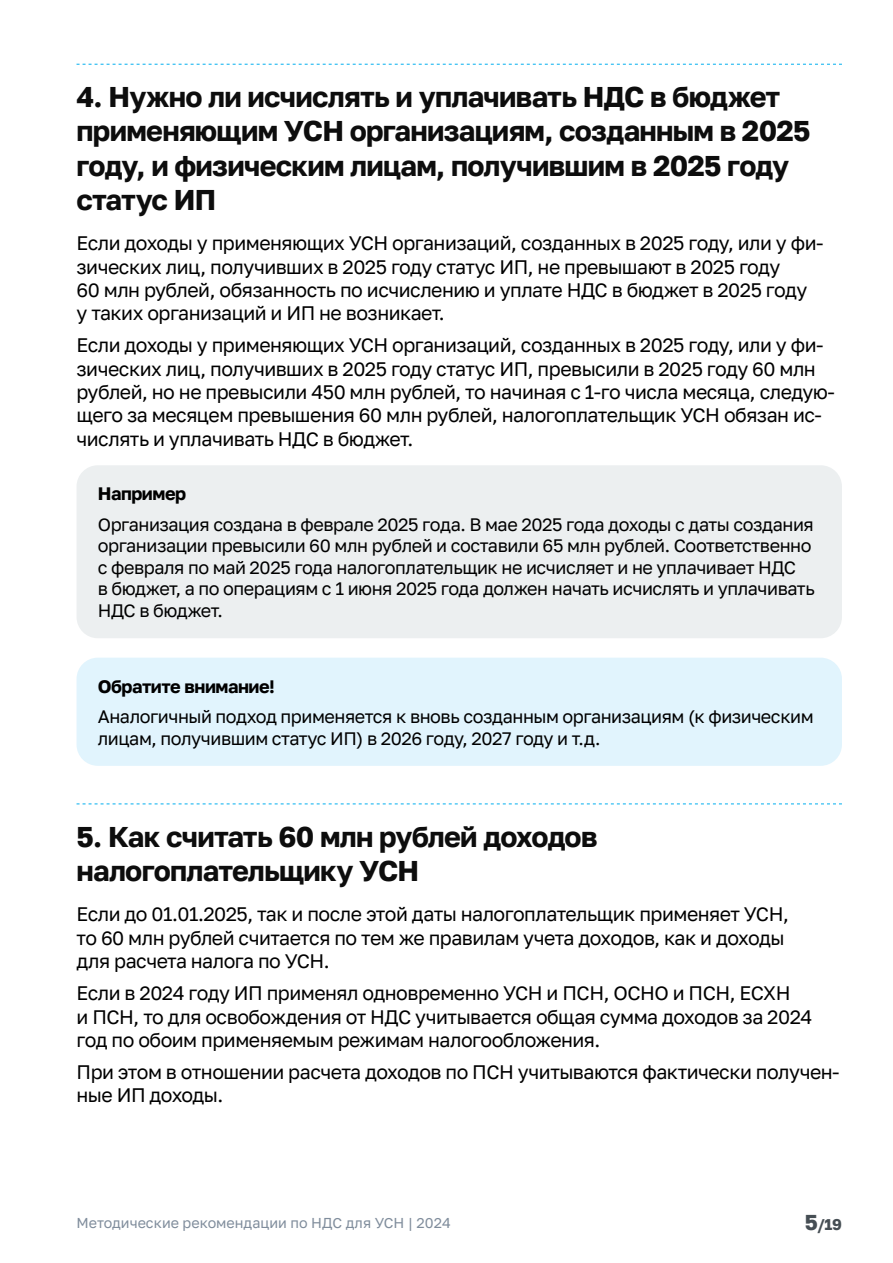
<style>
.page{position:relative;width:893px;height:1263px;background:#fff}
.page>*{position:absolute;margin:0;border:0;box-sizing:border-box;transform-origin:0 0}
.Header-1{font:700 28.5px/34.2px "Golos Text";letter-spacing:-.025em;color:#0d0d0d}
.Text{font:19.5px/23.4px "Golos Text";letter-spacing:-.025em;color:#000}
.QuestionText{font:18px/21.6px "Golos Text";letter-spacing:-.025em;color:#000}
.QuestionText-2{font:700 18px "Golos Text";letter-spacing:-.025em;color:#000}
.t1{font:700 15.45px "Golos Text";color:#464e54}
.t2{font:14.25px "Golos Text";color:#808d9c}
.s1{font-size:21.45px}
</style>
<div class="page">
<svg style="left:77px;top:64px;width:765px;height:1px"></svg>
<svg style="left:77px;top:803px;width:765px;height:1px"></svg>
<div style="left:77px;top:465px;width:765px;height:173px;background:#eceff0;border-radius:21px"></div>
<div style="left:77px;top:658px;width:765px;height:108px;background:#e1f4fd;border-radius:21px"></div>
<p class="Header-1" style="left:77px;top:80px;width:735px">4. Нужно ли исчислять и уплачивать НДС в бюджет применяющим УСН организациям, созданным в 2025 году, и физическим лицам, получившим в 2025 году статус ИП</p>
<p class="Text" style="left:77px;top:231px;width:748px">Если доходы у применяющих УСН организаций, созданных в 2025 году, или у фи&shy;зических лиц, получивших в 2025 году статус ИП, не превышают в 2025 году<br>60 млн рублей, обязанность по исчислению и уплате НДС в бюджет в 2025 году<br>у таких организаций и ИП не возникает.</p>
<p class="Text" style="left:77px;top:333px;width:760px">Если доходы у применяющих УСН организаций, созданных в 2025 году, или у фи&shy;зических лиц, получивших в 2025 году статус ИП, превысили в 2025 году 60 млн рублей, но не превысили 450 млн рублей, то начиная с 1‑го числа месяца, следую&shy;щего за месяцем превышения 60 млн рублей, налогоплательщик УСН обязан ис&shy;числять и уплачивать НДС в бюджет.</p>
<p class="QuestionText-2" style="left:98px;top:483px;width:90px">Например</p>
<p class="QuestionText" style="left:98px;top:513px;width:718px">Организация создана в феврале 2025 года. В мае 2025 года доходы с даты создания организации превысили 60 млн рублей и составили 65 млн рублей. Соответственно с февраля по май 2025 года налогоплательщик не исчисляет и не уплачивает НДС<br>в бюджет, а по операциям с 1 июня 2025 года должен начать исчислять и уплачивать НДС в бюджет.</p>
<p class="QuestionText-2" style="left:98px;top:675px;width:179px">Обратите внимание!</p>
<p class="QuestionText" style="left:98px;top:706px;width:717px">Аналогичный подход применяется к вновь созданным организациям (к физическим лицам, получившим статус ИП) в 2026 году, 2027 году и т.д.</p>
<p class="Header-1" style="left:77px;top:819px;width:522px">5. Как считать 60 млн рублей доходов налогоплательщику УСН</p>
<p class="Text" style="left:77px;top:903px;width:714px">Если до 01.01.2025, так и после этой даты налогоплательщик применяет УСН, то 60 млн рублей считается по тем же правилам учета доходов, как и доходы для расчета налога по УСН.</p>
<p class="Text" style="left:77px;top:981px;width:737px">Если в 2024 году ИП применял одновременно УСН и ПСН, ОСНО и ПСН, ЕСХН<br>и ПСН, то для освобождения от НДС учитывается общая сумма доходов за 2024 год по обоим применяемым режимам налогообложения.</p>
<p class="Text" style="left:77px;top:1060px;width:765px">При этом в отношении расчета доходов по ПСН учитываются фактически получен&shy;ные ИП доходы.</p>
<p class="t2" style="left:77px;top:1214px;width:376px">Методические рекомендации по НДС для УСН | 2024</p>
<p class="t1" style="left:805px;top:1215px;width:38px"><span class="s1">5</span>/19</p>
</div>
